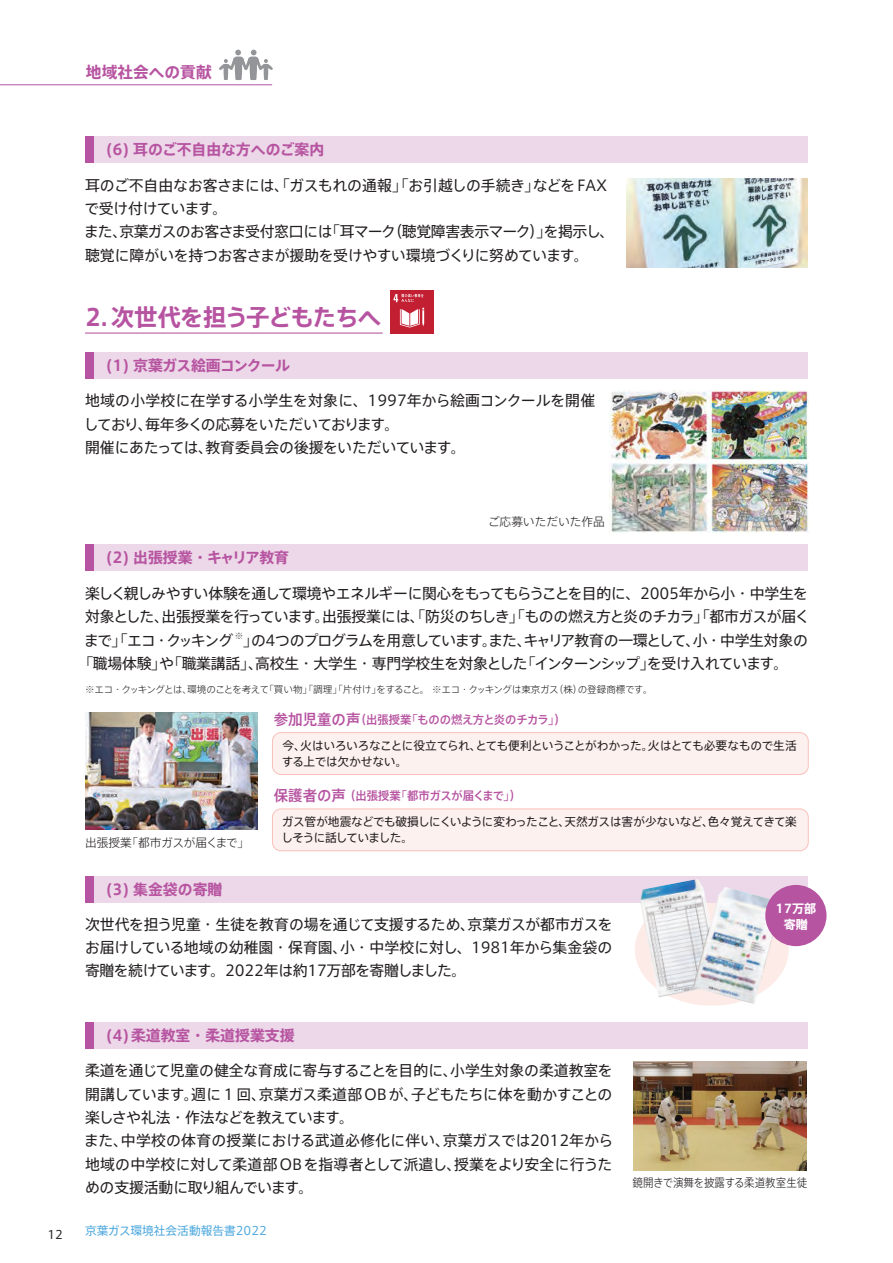
<style>
.page{position:relative;width:893px;height:1263px;background:#fff}
.page>*{position:absolute;margin:0;border:0;box-sizing:border-box;transform-origin:0 0}
.t1{font:700 23.4px "Axis Std";letter-spacing:-.04em;color:#b754a1}
.t2{font:700 15.75px "Axis Std";color:#b754a1}
.t3{font:14.85px/23.4px "Axis Std";letter-spacing:-.025em;color:#231f20}
.t4{font:14.85px "Axis Std";letter-spacing:-.07em;color:#231f20}
.t5{font:14.85px "Axis Std";letter-spacing:-.055em;color:#231f20}
.t6{font:14.85px "Axis Std";letter-spacing:-.045em;color:#231f20}
.t7{font:700 14.85px "Axis Std";color:#b754a1}
.t8{font:700 14.85px "Axis Std";letter-spacing:-.035em;color:#b754a1}
.t9{font:700 14.85px "Axis Std";letter-spacing:-.02em;color:#b754a1}
.t10{font:700 12.15px/16.6px "Axis Std";color:#fff;text-align:center}
.t11{font:11.7px/15.9px "Axis Std";letter-spacing:-.04em;color:#231f20}
.t12{font:500 11.7px "Axis Std";letter-spacing:-.03em;color:#b754a1}
.t13{font:11.7px "Axis Std";color:#4fa9de}
.t14{font:300 11.7px "Axis Std";color:#231f20;scale:.9 1}
.t15{font:300 11.7px "Axis Std";letter-spacing:-.03em;color:#231f20}
.t16{font:300 11.7px "Axis Std";color:#231f20}
.t17{font:300 9.6px "Axis Std";letter-spacing:-.045em;color:#231f20}
.s1{font-size:14.85px}
</style>
<div class="page">
<div style="left:85px;top:352px;width:723px;height:27px;background:#ecd8e8"></div>
<div style="left:85px;top:352px;width:9px;height:27px;background:#b754a1"></div>
<div style="left:85px;top:1022px;width:723px;height:26px;background:#ecd8e8"></div>
<div style="left:85px;top:1022px;width:9px;height:26px;background:#b754a1"></div>
<div style="left:85px;top:876px;width:723px;height:27px;background:#ecd8e8"></div>
<div style="left:85px;top:876px;width:9px;height:27px;background:#b754a1"></div>
<img style="left:635px;top:879px;width:67px;height:123px">
<img style="left:691px;top:885px;width:95px;height:121px">
<div style="left:765px;top:885px;width:61px;height:61px;background:#b754a1;border-radius:50%"></div>
<hr style="left:0;top:85px;width:272px;height:1px;background:#b754a1">
<svg style="left:219px;top:50px;width:54px;height:30px"></svg>
<div style="left:272px;top:809px;width:536px;height:42px;background:#fdf1ef;border-radius:9px"></div>
<div style="left:272px;top:808px;width:537px;height:43px;border:1px solid #fac1bb;border-radius:9px"></div>
<div style="left:272px;top:733px;width:536px;height:41px;background:#fdf1ef;border-radius:9px"></div>
<div style="left:272px;top:732px;width:537px;height:43px;border:1px solid #fac1bb;border-radius:9px"></div>
<div style="left:85px;top:544px;width:723px;height:27px;background:#ecd8e8"></div>
<div style="left:85px;top:544px;width:9px;height:27px;background:#b754a1"></div>
<img style="left:85px;top:713px;width:172px;height:116px">
<img style="left:633px;top:1062px;width:174px;height:108px">
<hr style="left:85px;top:333px;width:298px;height:1px;background:#b754a1">
<div style="left:390px;top:290px;width:43px;height:43px;background:#c21f32"></div>
<svg style="left:400px;top:308px;width:24px;height:19px"></svg>
<svg style="left:393px;top:294px;width:31px;height:8px"></svg>
<img style="left:609px;top:390px;width:200px;height:142px">
<img style="left:627px;top:178px;width:181px;height:89px">
<div style="left:85px;top:136px;width:723px;height:27px;background:#ecd8e8"></div>
<div style="left:85px;top:136px;width:9px;height:27px;background:#b754a1"></div>
<p class="t2" style="left:86px;top:60px;width:127px">地域社会への貢献</p>
<p class="t7" style="left:106px;top:138px;width:220px">(6) 耳のご不自由な方へのご案内</p>
<p class="t3" style="left:84px;top:172px;width:532px">耳のご不自由なお客さまには、「ガスもれの通報」「お引越しの手続き」などをFAXで受け付けています。<br>また、京葉ガスのお客さま受付窓口には「耳マーク（聴覚障害表示マーク）」を掲示し、聴覚に障がいを持つお客さまが援助を受けやすい環境づくりに努めています。</p>
<h1 class="t1" style="left:85px;top:299px;width:298px">2.次世代を担う子どもたちへ</h1>
<p class="t8" style="left:106px;top:354px;width:185px">(1) 京葉ガス絵画コンクール</p>
<p class="t3" style="left:84px;top:388px;width:513px">地域の小学校に在学する小学生を対象に、1997年から絵画コンクールを開催しており、毎年多くの応募をいただいております。<br>開催にあたっては、教育委員会の後援をいただいています。</p>
<p class="t11" style="left:47px;top:1226px;width:17px">12</p>
<p class="t9" style="left:106px;top:546px;width:184px">(2) 出張授業・キャリア教育</p>
<p class="t16" style="left:488px;top:513px;width:118px">ご応募いただいた作品</p>
<p class="t6" style="left:85px;top:582px;width:725px">楽しく親しみやすい体験を通して環境やエネルギーに関心をもってもらうことを目的に、2005年から小・中学生を</p>
<p class="t5" style="left:85px;top:605px;width:726px">対象とした、出張授業を行っています。出張授業には、「防災のちしき」「ものの燃え方と炎のチカラ」「都市ガスが届く</p>
<p class="t4" style="left:84px;top:629px;width:725px">まで」「エコ・クッキング <sup>※</sup>」の4つのプログラムを用意しています。また、キャリア教育の一環として、小・中学生対象の</p>
<p class="t3" style="left:78px;top:651px;width:711px">「職場体験」や「職業講話」、高校生・大学生・専門学校生を対象とした「インターンシップ」を受け入れています。</p>
<p class="t17" style="left:85px;top:682px;width:569px">※エコ・クッキングとは、環境のことを考えて「買い物」「調理」「片付け」をすること。 ※エコ・クッキングは東京ガス（株）の登録商標です。</p>
<p class="t15" style="left:85px;top:834px;width:166px">出張授業「都市ガスが届くまで」</p>
<p class="t12" style="left:274px;top:711px;width:293px"><span class="s1">参加児童の声</span>（出張授業「ものの燃え方と炎のチカラ」）</p>
<p class="t11" style="left:282px;top:737px;width:516px">今、火はいろいろなことに役立てられ、とても便利ということがわかった。火はとても必要なもので生活する上では欠かせない。</p>
<p class="t12" style="left:274px;top:786px;width:249px"><span class="s1">保護者の声</span> （出張授業「都市ガスが届くまで」）</p>
<p class="t11" style="left:282px;top:812px;width:517px">ガス管が地震などでも破損しにくいように変わったこと、天然ガスは害が少ないなど、色々覚えてきて楽しそうに話していました。</p>
<p class="t7" style="left:106px;top:878px;width:118px">(3) 集金袋の寄贈</p>
<p class="t3" style="left:85px;top:911px;width:529px;text-align:justify">次世代を担う児童・生徒を教育の場を通じて支援するため、京葉ガスが都市ガスをお届けしている地域の幼稚園・保育園、小・中学校に対し、1981年から集金袋の寄贈を続けています。2022年は約17万部を寄贈しました。</p>
<p class="t7" style="left:106px;top:1024px;width:190px">(4)柔道教室・柔道授業支援</p>
<p class="t3" style="left:84px;top:1058px;width:530px">柔道を通じて児童の健全な育成に寄与することを目的に、小学生対象の柔道教室を開講しています。週に１回、京葉ガス柔道部OBが、子どもたちに体を動かすことの楽しさや礼法・作法などを教えています。<br>また、中学校の体育の授業における武道必修化に伴い、京葉ガスでは2012年から地域の中学校に対して柔道部OBを指導者として派遣し、授業をより安全に行うための支援活動に取り組んでいます。</p>
<p class="t13" style="left:85px;top:1222px;width:183px">京葉ガス環境社会活動報告書2022</p>
<p class="t10" style="left:776px;top:899px;width:42px">17万部寄贈</p>
<p class="t14" style="left:633px;top:1174px;width:196px">鏡開きで演舞を披露する柔道教室生徒</p>
</div>
